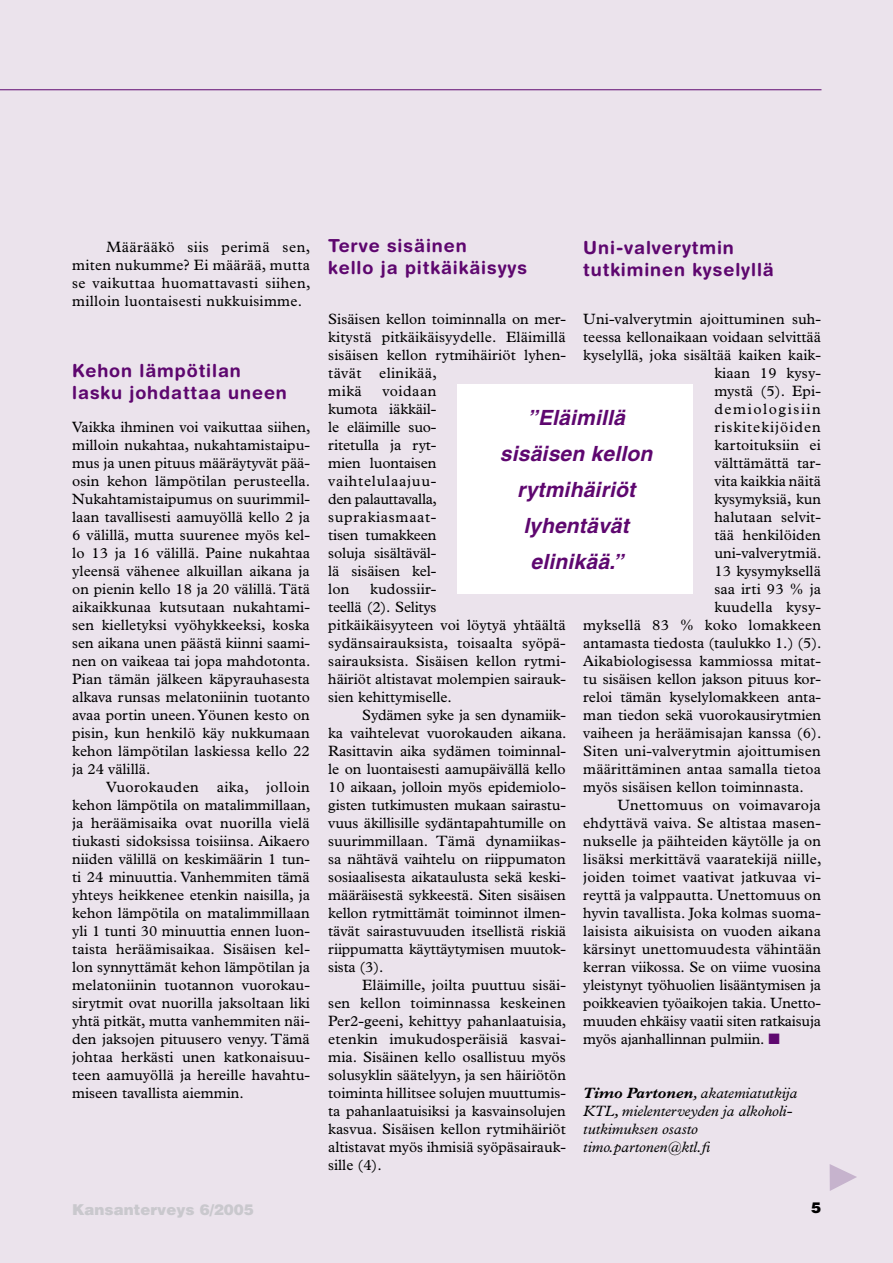
<style>
.page{position:relative;width:893px;height:1263px;background:#ebe3ec}
.page>*{position:absolute;margin:0;border:0;box-sizing:border-box;transform-origin:0 0}
.t1{font:italic 700 21px/36px "Helvetica";letter-spacing:.01em;color:#5e076f;text-align:center}
.t2{font:700 18px/21.6px "Helvetica Rounded";letter-spacing:.05em;color:#5e076f}
.t3{font:15px/18px "Plantin";letter-spacing:.005em;color:#000;text-align:justify}
.t4{font:italic 15px/18px "Plantin";color:#000}
.t5{font:900 15px "Helvetica";color:#c9c8cd}
.t6{font:15px "Plantin";letter-spacing:.065em;color:#000}
.t7{font:15px "Plantin";letter-spacing:.1em;color:#000}
.t8{font:900 15px "Helvetica";color:#000}
.s1{color:#5e076f}
.s2{font-weight:700}
</style>
<div class="page">
<div style="left:458px;top:384px;width:235px;height:210px;background:#fff"></div>
<svg style="left:830px;top:1164px;width:27px;height:27px"></svg>
<hr style="left:0;top:89px;width:821px;height:1px;background:#5e076f">
<p class="t3" style="left:72px;top:238px;width:240px;text-indent:34px">Määrääkö siis perimä sen, miten nukumme? Ei määrää, mutta se vaikuttaa huomattavasti siihen, milloin luontaisesti nukkuisimme.</p>
<p class="t2" style="left:72px;top:360px;width:216px">Kehon lämpötilan lasku johdattaa uneen</p>
<p class="t3" style="left:72px;top:418px;width:240px">Vaikka ihminen voi vaikuttaa siihen, milloin nukahtaa, nukahtamistaipu&shy;mus ja unen pituus määräytyvät pää&shy;osin kehon lämpötilan perusteella.<br>Nukahtamistaipumus on suurimmil&shy;laan tavallisesti aamuyöllä kello 2 ja 6 välillä, mutta suurenee myös kel&shy;lo 13 ja 16 välillä. Paine nukahtaa yleensä vähenee alkuillan aikana ja on pienin kello 18 ja 20 välillä. Tätä aikaikkunaa kutsutaan nukahtami&shy;sen kielletyksi vyöhykkeeksi, koska sen aikana unen päästä kiinni saami&shy;nen on vaikeaa tai jopa mahdotonta.<br>Pian tämän jälkeen käpyrauhasesta alkava runsas melatoniinin tuotanto avaa portin uneen. Yöunen kesto on pisin, kun henkilö käy nukkumaan kehon lämpötilan laskiessa kello 22 ja 24 välillä.</p>
<p class="t3" style="left:72px;top:778px;width:240px;text-indent:34px">Vuorokauden aika, jolloin kehon lämpötila on matalimmillaan, ja heräämisaika ovat nuorilla vielä tiukasti sidoksissa toisiinsa. Aikaero niiden välillä on keskimäärin 1 tun&shy;ti 24 minuuttia. Vanhemmiten tämä yhteys heikkenee etenkin naisilla, ja kehon lämpötila on matalimmillaan yli 1 tunti 30 minuuttia ennen luon&shy;taista heräämisaikaa. Sisäisen kel&shy;lon synnyttämät kehon lämpötilan ja melatoniinin tuotannon vuorokau&shy;sirytmit ovat nuorilla jaksoltaan liki yhtä pitkät, mutta vanhemmiten näi&shy;den jaksojen pituusero venyy. Tämä johtaa herkästi unen katkonaisuu&shy;teen aamuyöllä ja hereille havahtu&shy;miseen tavallista aiemmin.</p>
<p class="t5" style="left:72px;top:1200px;width:183px">Kansanterveys 6/2005</p>
<p class="t2" style="left:328px;top:235px;width:200px">Terve sisäinen<br>kello ja pitkäikäisyys</p>
<p class="t3" style="left:328px;top:310px;width:239px;text-align:left">Sisäisen kellon toiminnalla on mer&shy;kitystä pitkäikäisyydelle. Eläimillä sisäisen kellon rytmihäiriöt lyhen&shy;tävät elinikää,<br>mikä</p>
<p class="t2" style="left:583px;top:236px;width:192px">Uni-valverytmin tutkiminen kyselyllä</p>
<p class="t3" style="left:583px;top:310px;width:239px">Uni-valverytmin ajoittuminen suh-</p>
<p class="t3" style="left:583px;top:328px;width:239px">teessa kellonaikaan voidaan selvittää</p>
<p class="t3" style="left:583px;top:346px;width:239px">kyselyllä, joka sisältää kaiken kaik-</p>
<p class="t3" style="left:714px;top:364px;width:108px">kiaan 19 kysy-</p>
<p class="t3" style="left:714px;top:382px;width:108px">mystä (5). Epi-</p>
<p class="t7" style="left:714px;top:400px;width:108px">demiologisiin</p>
<p class="t6" style="left:714px;top:418px;width:108px">riskitekijöiden</p>
<p class="t3" style="left:714px;top:436px;width:108px">kartoituksiin ei</p>
<p class="t3" style="left:714px;top:454px;width:108px">välttämättä tar-</p>
<p class="t3" style="left:714px;top:472px;width:108px">vita kaikkia näitä</p>
<p class="t3" style="left:714px;top:490px;width:108px">kysymyksiä, kun</p>
<p class="t3" style="left:714px;top:508px;width:108px">halutaan selvit-</p>
<p class="t3" style="left:714px;top:526px;width:108px">tää henkilöiden</p>
<p class="t3" style="left:714px;top:544px;width:109px">uni-valverytmiä.</p>
<p class="t3" style="left:714px;top:562px;width:108px">13 kysymyksellä</p>
<p class="t3" style="left:714px;top:580px;width:108px">saa irti 93 % ja</p>
<p class="t3" style="left:714px;top:598px;width:108px">kuudella kysy-</p>
<p class="t3" style="left:583px;top:616px;width:239px">myksellä 83 % koko lomakkeen</p>
<p class="t3" style="left:583px;top:634px;width:240px">antamasta tiedosta (taulukko 1.) (5).</p>
<p class="t3" style="left:583px;top:652px;width:239px">Aikabiologisessa kammiossa mitat-</p>
<p class="t3" style="left:583px;top:670px;width:239px">tu sisäisen kellon jakson pituus kor-</p>
<p class="t3" style="left:583px;top:688px;width:239px">reloi tämän kyselylomakkeen anta-</p>
<p class="t3" style="left:583px;top:706px;width:239px">man tiedon sekä vuorokausirytmien</p>
<p class="t3" style="left:583px;top:724px;width:240px">vaiheen ja heräämisajan kanssa (6).</p>
<p class="t3" style="left:583px;top:742px;width:239px">Siten uni-valverytmin ajoittumisen</p>
<p class="t3" style="left:583px;top:760px;width:239px">määrittäminen antaa samalla tietoa</p>
<p class="t3" style="left:583px;top:778px;width:222px">myös sisäisen kellon toiminnasta.</p>
<p class="t3" style="left:617px;top:796px;width:205px">Unettomuus on voimavaroja</p>
<p class="t3" style="left:583px;top:814px;width:239px">ehdyttävä vaiva. Se altistaa masen-</p>
<p class="t3" style="left:583px;top:832px;width:239px">nukselle ja päihteiden käytölle ja on</p>
<p class="t3" style="left:583px;top:850px;width:240px">lisäksi merkittävä vaaratekijä niille,</p>
<p class="t3" style="left:583px;top:868px;width:239px">joiden toimet vaativat jatkuvaa vi-</p>
<p class="t3" style="left:583px;top:886px;width:239px">reyttä ja valppautta. Unettomuus on</p>
<p class="t3" style="left:583px;top:904px;width:239px">hyvin tavallista. Joka kolmas suoma-</p>
<p class="t3" style="left:583px;top:922px;width:239px">laisista aikuisista on vuoden aikana</p>
<p class="t3" style="left:583px;top:940px;width:239px">kärsinyt unettomuudesta vähintään</p>
<p class="t3" style="left:583px;top:958px;width:239px">kerran viikossa. Se on viime vuosina</p>
<p class="t3" style="left:583px;top:976px;width:239px">yleistynyt työhuolien lisääntymisen ja</p>
<p class="t3" style="left:583px;top:994px;width:239px">poikkeavien työaikojen takia. Unetto-</p>
<p class="t3" style="left:583px;top:1012px;width:239px">muuden ehkäisy vaatii siten ratkaisuja</p>
<p class="t3" style="left:583px;top:1030px;width:198px">myös ajanhallinnan pulmiin. <span class="s1">■</span></p>
<p class="t3" style="left:328px;top:382px;width:110px;text-indent:54px">voidaan kumota iäkkäil&shy;le eläimille suo&shy;ritetulla ja ryt&shy;mien luontaisen vaihtelulaajuu&shy;den palauttavalla, suprakiasmaat&shy;tisen tumakkeen soluja sisältäväl&shy;lä sisäisen kel&shy;lon</p>
<h1 class="t1" style="left:500px;top:399px;width:154px">”Eläimillä sisäisen kellon rytmihäiriöt lyhentävät elinikää.”</h1>
<p class="t3" style="left:328px;top:580px;width:239px;text-align:left;text-indent:42px">kudossiir-<br>teellä (2). Selitys<br>pitkäikäisyyteen voi löytyä yhtäältä sydänsairauksista, toisaalta syöpä&shy;sairauksista. Sisäisen kellon rytmi&shy;häiriöt altistavat molempien sairauk&shy;sien kehittymiselle.</p>
<p class="t3" style="left:328px;top:706px;width:240px;text-indent:34px">Sydämen syke ja sen dynamiik&shy;ka vaihtelevat vuorokauden aikana.<br>Rasittavin aika sydämen toiminnal&shy;le on luontaisesti aamupäivällä kello 10 aikaan, jolloin myös epidemiolo&shy;gisten tutkimusten mukaan sairastu&shy;vuus äkillisille sydäntapahtumille on suurimmillaan. Tämä dynamiikas&shy;sa nähtävä vaihtelu on riippumaton sosiaalisesta aikataulusta sekä keski&shy;määräisestä sykkeestä. Siten sisäisen kellon rytmittämät toiminnot ilmen&shy;tävät sairastuvuuden itsellistä riskiä riippumatta käyttäytymisen muutok&shy;sista (3).</p>
<p class="t3" style="left:328px;top:976px;width:240px;text-indent:34px">Eläimille, joilta puuttuu sisäi&shy;sen kellon toiminnassa keskeinen Per2-geeni, kehittyy pahanlaatuisia, etenkin imukudosperäisiä kasvai&shy;mia. Sisäinen kello osallistuu myös solusyklin säätelyyn, ja sen häiriötön toiminta hillitsee solujen muuttumis&shy;ta pahanlaatuisiksi ja kasvainsolujen kasvua. Sisäisen kellon rytmihäiriöt altistavat myös ihmisiä syöpäsairauk&shy;sille (4).</p>
<p class="t4" style="left:583px;top:1084px;width:215px"><span class="s2">Timo Partonen</span>, akatemiatutkija<br>KTL, mielenterveyden ja alkoholi&shy;tutkimuksen osasto timo.partonen@ktl.fi</p>
<p class="t8" style="left:811px;top:1198px;width:12px">5</p>
</div>
